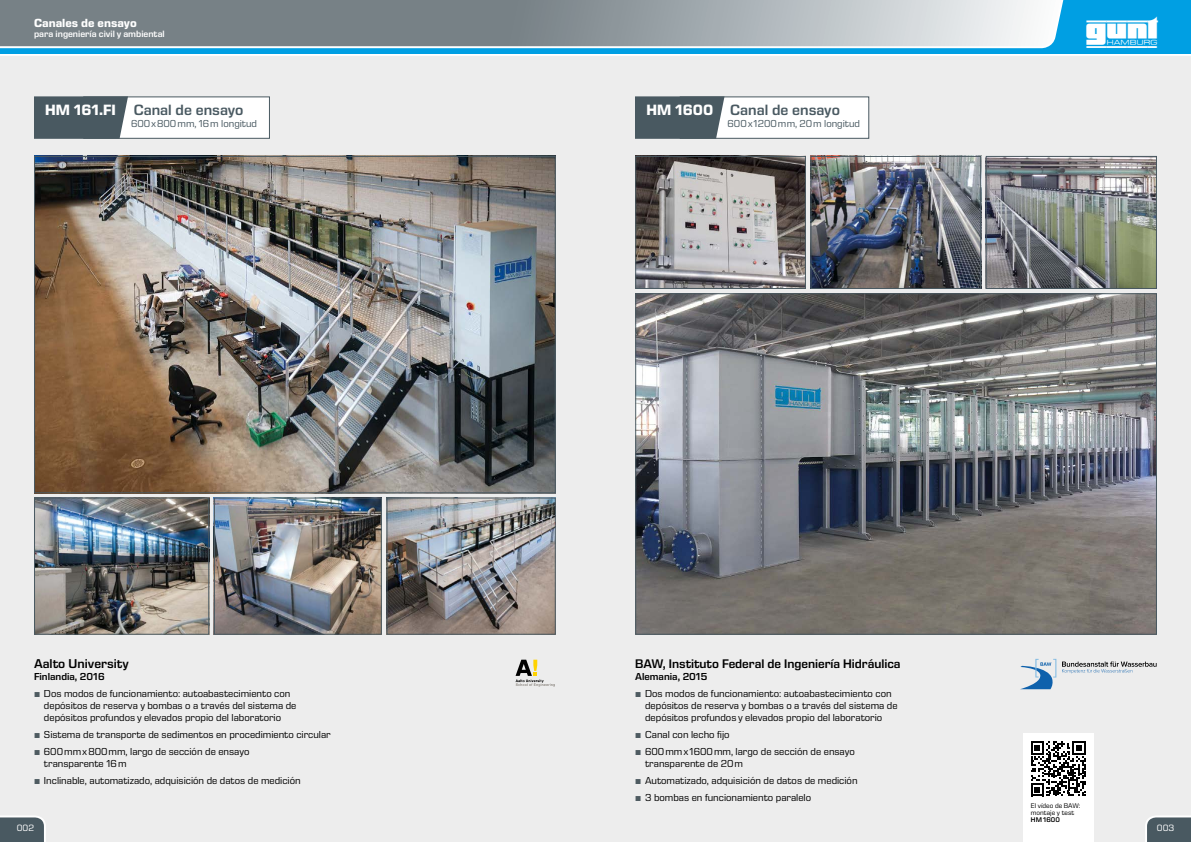
<style>
.page{position:relative;width:1191px;height:842px;background:#fff}
.page>*{position:absolute;margin:0;border:0;box-sizing:border-box;transform-origin:0 0}
.t1{font:700 43.8px "gunt 2 E Symbol";color:#fff}
.t2{font:600 15.2px "Eurostile Next LT Pro";color:#495961}
.t3{font:700 15.2px "Eurostile Next LT Pro";color:#fff}
.t4{font:600 13px "Eurostile Next LT Pro";color:#000}
.t5{font:600 12.7px "Eurostile Next LT Pro";letter-spacing:-.005em;color:#000}
.t6{font:700 12px "Eurostile Next LT Pro";color:#fff}
.t7{font:10.3px/12px "Eurostile Next LT Pro";color:#000}
.t8{font:10.3px "Eurostile Next LT Pro";color:#495961}
.t9{font:600 10.3px "Eurostile Next LT Pro";color:#000}
.t10{font:600 9.3px "Eurostile Next LT Pro";color:#fff}
.t11{font:9.3px "Eurostile Next LT Pro";letter-spacing:-.005em;color:#fff}
.t12{font:6.9px/6.9px "Eurostile Next LT Pro";color:#000}
.t13{font:600 6.9px "Eurostile Next LT Pro";color:#000}
.s1{color:#4e5b61}
</style>
<div class="page">
<div style="left:0;top:56px;width:1191px;height:786px;background:#ededed"></div>
<div style="left:0;top:0;width:1191px;height:54px;background:#009fe3"></div>
<svg style="left:0;top:0;width:1064px;height:49px;background:#98a3a9"></svg>
<img style="left:36px;top:158px;width:518px;height:333px">
<img style="left:388px;top:499px;width:166px;height:134px">
<div style="left:386px;top:497px;width:170px;height:138px;border:1px solid #495961"></div>
<img style="left:216px;top:499px;width:164px;height:134px">
<div style="left:214px;top:497px;width:168px;height:138px;border:1px solid #495961"></div>
<img style="left:36px;top:499px;width:171px;height:134px">
<div style="left:34px;top:497px;width:175px;height:138px;border:1px solid #495961"></div>
<svg style="left:515px;top:660px;width:40px;height:26px"></svg>
<div style="left:83px;top:96px;width:187px;height:43px;background:#fff;border:1px solid #495961"></div>
<svg style="left:34px;top:95px;width:96px;height:45px;background:#5c6a71"></svg>
<div style="left:679px;top:96px;width:190px;height:43px;background:#fff;border:1px solid #495961"></div>
<svg style="left:635px;top:95px;width:91px;height:45px;background:#5b6a71"></svg>
<img style="left:637px;top:295px;width:518px;height:338px">
<img style="left:637px;top:158px;width:167px;height:129px">
<div style="left:635px;top:156px;width:171px;height:133px;border:1px solid #495961"></div>
<img style="left:812px;top:158px;width:167px;height:129px">
<div style="left:810px;top:156px;width:171px;height:133px;border:1px solid #495961"></div>
<img style="left:987px;top:158px;width:168px;height:129px">
<div style="left:985px;top:156px;width:172px;height:133px;border:1px solid #495961"></div>
<svg style="left:1062px;top:661px;width:94px;height:12px"></svg>
<svg style="left:1020px;top:659px;width:36px;height:30px"></svg>
<div style="left:1023px;top:734px;width:70px;height:108px;background:#fff"></div>
<svg style="left:1031px;top:741px;width:54px;height:55px"></svg>
<svg style="left:1144px;top:814px;width:47px;height:28px"></svg>
<svg style="left:0;top:814px;width:47px;height:28px"></svg>
<p class="t6" style="left:34px;top:16px;width:104px">Canales de ensayo</p>
<p class="t10" style="left:34px;top:29px;width:132px">para ingeniería civil y ambiental</p>
<h2 class="t3" style="left:45px;top:101px;width:72px">HM 161.FI</h2>
<h2 class="t2" style="left:730px;top:101px;width:111px">Canal de ensayo</h2>
<p class="t8" style="left:727px;top:118px;width:134px">600x1200mm, 20m longitud</p>
<h2 class="t3" style="left:646px;top:101px;width:68px">HM 1600</h2>
<h2 class="t2" style="left:134px;top:101px;width:111px">Canal de ensayo</h2>
<p class="t8" style="left:131px;top:118px;width:127px">600x800mm, 16m longitud</p>
<h1 class="t1" style="left:1106px;top:11px;width:56px">◆■▼</h1>
<p class="t4" style="left:34px;top:657px;width:96px">Aalto University</p>
<p class="t9" style="left:34px;top:671px;width:72px">Finlandia, 2016</p>
<p class="t7" style="left:44px;top:688px;width:254px;text-indent:-10px"><span class="s1">•</span> Dos modos de funcionamiento: autoabastecimiento con depósitos de reserva y bombas o a través del sistema de depósitos profundos y elevados propio del laboratorio</p>
<p class="t7" style="left:34px;top:729px;width:298px"><span class="s1">•</span> Sistema de transporte de sedimentos en procedimiento circular</p>
<p class="t7" style="left:44px;top:746px;width:207px;text-indent:-10px"><span class="s1">•</span> 600mmx800mm, largo de sección de ensayo transparente 16m</p>
<p class="t7" style="left:34px;top:775px;width:268px"><span class="s1">•</span> Inclinable, automatizado, adquisición de datos de medición</p>
<p class="t5" style="left:635px;top:657px;width:267px">BAW, Instituto Federal de Ingeniería Hidráulica</p>
<p class="t9" style="left:635px;top:671px;width:74px">Alemania, 2015</p>
<p class="t7" style="left:645px;top:688px;width:254px;text-indent:-10px"><span class="s1">•</span> Dos modos de funcionamiento: autoabastecimiento con depósitos de reserva y bombas o a través del sistema de depósitos profundos y elevados propio del laboratorio</p>
<p class="t7" style="left:635px;top:729px;width:96px"><span class="s1">•</span> Canal con lecho fijo</p>
<p class="t7" style="left:645px;top:746px;width:211px;text-indent:-10px"><span class="s1">•</span> 600mmx1600mm, largo de sección de ensayo transparente de 20m</p>
<p class="t7" style="left:635px;top:775px;width:224px"><span class="s1">•</span> Automatizado, adquisición de datos de medición</p>
<p class="t7" style="left:635px;top:792px;width:177px"><span class="s1">•</span> 3 bombas en funcionamiento paralelo</p>
<p class="t12" style="left:1031px;top:802px;width:51px">El vídeo de BAW: montaje y test</p>
<p class="t13" style="left:1031px;top:816px;width:30px">HM 1600</p>
<p class="t11" style="left:17px;top:823px;width:19px">002</p>
<p class="t11" style="left:1157px;top:823px;width:19px">003</p>
</div>
